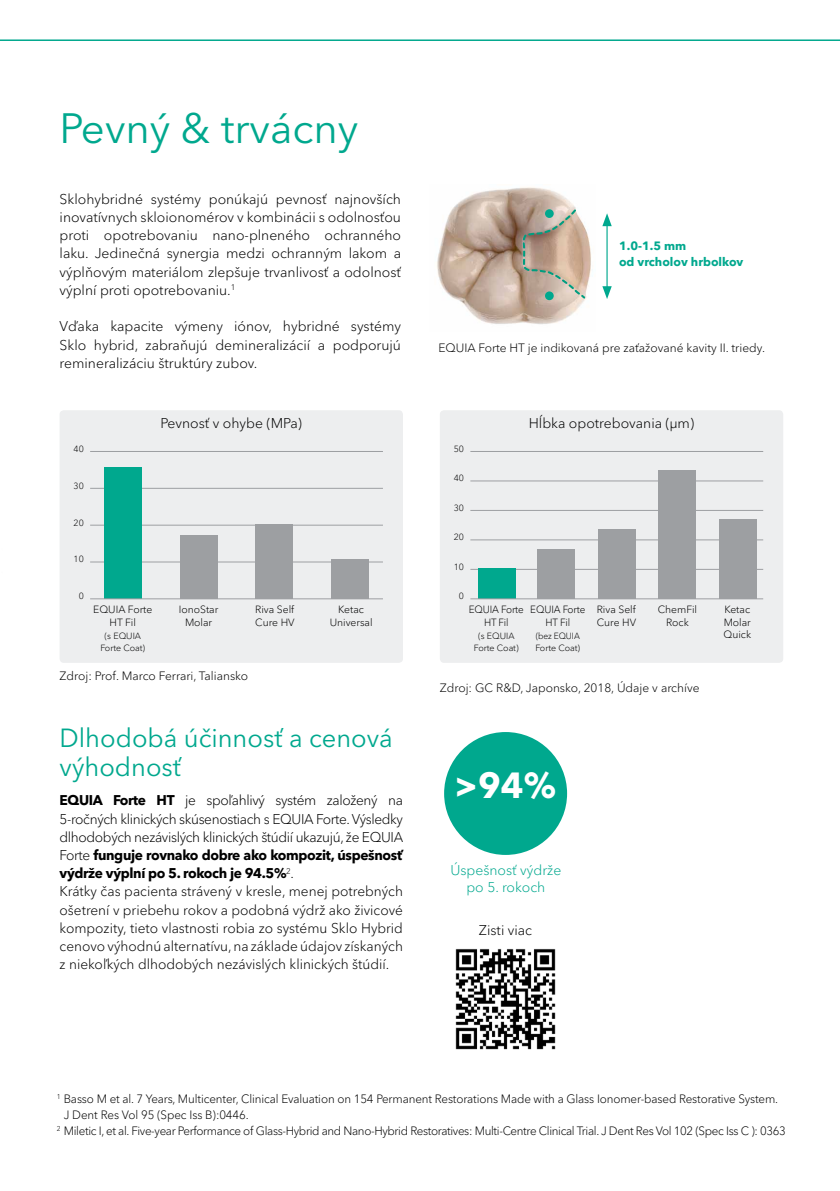
<style>
.page{position:relative;width:840px;height:1191px;background:#fff}
.page>*{position:absolute;margin:0;border:0;box-sizing:border-box;transform-origin:0 0}
.t1{font:42px "Avenir Next Cyr";color:#00a88e}
.t2{font:700 36px "Avenir Next Cyr";color:#fff}
.t3{font:26px/29.4px "Avenir Next Cyr";color:#00a88e}
.t4{font:300 14px/18.2px "Avenir Next Cyr";color:#000;text-align:justify}
.t5{font:300 14px/17px "Avenir Next Cyr";color:#00a88e;text-align:center}
.t6{font:300 12px "Avenir Next Cyr";letter-spacing:-.01em;color:#000}
.t7{font:300 12px "Avenir Next Cyr";letter-spacing:-.03em;color:#000}
.t8{font:700 12px/16px "Avenir Next Cyr";color:#00a88e}
.t9{font:300 10.4px/12.6px "Avenir Next Cyr";color:#000;text-align:center}
.t10{font:300 10.4px/12.6px "Avenir Next Cyr";color:#000;text-align:center;scale:.95 1}
.t11{font:300 9px/12.6px "Avenir Next Cyr";color:#000;text-align:center}
.t12{font:300 9px/12.6px "Avenir Next Cyr";color:#000;scale:.95 1}
.s1{font-weight:700}
</style>
<div class="page">
<img style="left:437px;top:187px;width:154px;height:137px">
<hr style="left:606px;top:223px;width:1px;height:66px;background:#00a88e">
<svg style="left:602px;top:286px;width:9px;height:13px"></svg>
<svg style="left:602px;top:213px;width:9px;height:13px"></svg>
<svg style="left:522px;top:209px;width:63px;height:90px;background:#b8a997"></svg>
<div style="left:444px;top:732px;width:122px;height:123px;background:#00a88e;border-radius:50%"></div>
<img style="left:455px;top:948px;width:101px;height:102px">
<svg style="left:0;top:39px;width:839px;height:2px;background:#3fbda9"></svg>
<div style="left:60px;top:410px;width:343px;height:253px;background:#edeeef;border-radius:4px"></div>
<hr style="left:90px;top:451px;width:293px;height:1px;background:#9d9fa2">
<hr style="left:90px;top:488px;width:293px;height:1px;background:#9d9fa2">
<hr style="left:90px;top:525px;width:293px;height:1px;background:#9d9fa2">
<hr style="left:90px;top:561px;width:293px;height:1px;background:#9d9fa2">
<div style="left:179px;top:535px;width:38px;height:63px;background:#9d9fa2"></div>
<div style="left:255px;top:524px;width:38px;height:74px;background:#9d9fa2"></div>
<div style="left:331px;top:558px;width:38px;height:40px;background:#9d9fa2"></div>
<div style="left:104px;top:467px;width:38px;height:131px;background:#00a88e"></div>
<hr style="left:90px;top:598px;width:293px;height:1px;background:#9d9fa2">
<div style="left:439px;top:410px;width:343px;height:253px;background:#edeeef;border-radius:4px"></div>
<hr style="left:470px;top:451px;width:292px;height:1px;background:#9d9fa2">
<hr style="left:470px;top:480px;width:292px;height:1px;background:#9d9fa2">
<hr style="left:470px;top:510px;width:292px;height:1px;background:#9d9fa2">
<hr style="left:470px;top:539px;width:292px;height:1px;background:#9d9fa2">
<hr style="left:470px;top:569px;width:292px;height:1px;background:#9d9fa2">
<div style="left:536px;top:549px;width:38px;height:49px;background:#9d9fa2"></div>
<div style="left:597px;top:529px;width:38px;height:69px;background:#9d9fa2"></div>
<div style="left:657px;top:470px;width:38px;height:128px;background:#9d9fa2"></div>
<div style="left:718px;top:519px;width:38px;height:79px;background:#9d9fa2"></div>
<div style="left:477px;top:568px;width:38px;height:30px;background:#00a88e"></div>
<hr style="left:470px;top:598px;width:292px;height:1px;background:#9d9fa2">
<h1 class="t1" style="left:60px;top:103px;width:300px">Pevný &amp; trvácny</h1>
<p class="t4" style="left:60px;top:190px;width:343px">Sklohybridné systémy ponúkajú pevnosť najnovších inovatívnych skloionomérov v kombinácii s odolnosťou proti opotrebovaniu nano-plneného ochranného laku. Jedinečná synergia medzi ochranným lakom a výplňovým materiálom zlepšuje trvanlivosť a odolnosť výplní proti opotrebovaniu.<sup>1</sup></p>
<p class="t4" style="left:60px;top:317px;width:343px">Vďaka kapacite výmeny iónov, hybridné systémy Sklo hybrid, zabraňujú demineralizácií a podporujú remineralizáciu štruktúry zubov.</p>
<p class="t11" style="left:74px;top:442px;width:12px">40</p>
<p class="t11" style="left:74px;top:479px;width:12px">30</p>
<p class="t11" style="left:74px;top:516px;width:12px">20</p>
<p class="t11" style="left:74px;top:553px;width:12px">10</p>
<p class="t11" style="left:79px;top:590px;width:7px">0</p>
<p class="t4" style="left:160px;top:414px;width:143px">Pevnosť v ohybe (MPa)</p>
<p class="t9" style="left:179px;top:603px;width:41px">IonoStar<br>Molar</p>
<p class="t9" style="left:255px;top:603px;width:41px;text-align:left">Riva Self<br>Cure HV</p>
<p class="t9" style="left:329px;top:603px;width:44px">Ketac<br>Universal</p>
<p class="t9" style="left:93px;top:603px;width:60px">EQUIA Forte<br>HT Fil</p>
<p class="t11" style="left:100px;top:629px;width:46px">(s EQUIA<br>Forte Coat)</p>
<p class="t6" style="left:60px;top:668px;width:190px">Zdroj: Prof. Marco Ferrari, Taliansko</p>
<h3 class="t3" style="left:60px;top:723px;width:334px">Dlhodobá účinnosť a cenová výhodnosť</h3>
<p class="t4" style="left:60px;top:791px;width:345px;text-align:left"><span class="s1">EQUIA Forte HT</span> je spoľahlivý systém založený na 5-ročných klinických skúsenostiach s EQUIA Forte. Výsledky dlhodobých nezávislých klinických štúdií ukazujú, že EQUIA Forte <span class="s1">funguje rovnako dobre ako kompozit, úspešnosť výdrže výplní po 5. rokoch je 94.5%</span><sup>2</sup>.<br>Krátky čas pacienta strávený v kresle, menej potrebných ošetrení v priebehu rokov a podobná výdrž ako živicové kompozity, tieto vlastnosti robia zo systému Sklo Hybrid cenovo výhodnú alternatívu, na základe údajov získaných z niekoľkých dlhodobých nezávislých klinických štúdií.</p>
<p class="t8" style="left:618px;top:238px;width:126px">1.0-1.5 mm<br>od vrcholov hrbolkov</p>
<p class="t6" style="left:438px;top:340px;width:328px">EQUIA Forte HT je indikovaná pre zaťažované kavity II. triedy.</p>
<p class="t11" style="left:453px;top:442px;width:12px">50</p>
<p class="t11" style="left:453px;top:472px;width:12px">40</p>
<p class="t11" style="left:453px;top:501px;width:12px">30</p>
<p class="t11" style="left:453px;top:531px;width:12px">20</p>
<p class="t11" style="left:453px;top:560px;width:12px">10</p>
<p class="t11" style="left:458px;top:589px;width:7px">0</p>
<p class="t4" style="left:528px;top:414px;width:167px">Hĺbka opotrebovania (μm)</p>
<p class="t9" style="left:596px;top:603px;width:41px;text-align:left">Riva Self<br>Cure HV</p>
<p class="t9" style="left:657px;top:603px;width:41px">ChemFil<br>Rock</p>
<p class="t9" style="left:723px;top:603px;width:29px;text-align:justify">Ketac Molar Quick</p>
<p class="t10" style="left:530px;top:603px;width:59px">EQUIA Forte<br>HT Fil</p>
<p class="t12" style="left:535px;top:629px;width:49px">(bez EQUIA<br>Forte Coat)</p>
<p class="t6" style="left:439px;top:680px;width:261px">Zdroj: GC R&amp;D, Japonsko, 2018, Údaje v archíve</p>
<p class="t10" style="left:468px;top:603px;width:59px">EQUIA Forte<br>HT Fil</p>
<p class="t11" style="left:473px;top:629px;width:46px">(s EQUIA<br>Forte Coat)</p>
<h2 class="t2" style="left:454px;top:763px;width:103px">&gt;94%</h2>
<p class="t5" style="left:450px;top:862px;width:112px">Úspešnosť výdrže po 5. rokoch</p>
<p class="t4" style="left:478px;top:921px;width:55px">Zisti viac</p>
<p class="t6" style="left:57px;top:1091px;width:722px"><sup>1</sup> Basso M et al. 7 Years, Multicenter, Clinical Evaluation on 154 Permanent Restorations Made with a Glass Ionomer-based Restorative System.</p>
<p class="t6" style="left:64px;top:1107px;width:186px">J Dent Res Vol 95 (Spec Iss B):0446.</p>
<p class="t7" style="left:57px;top:1123px;width:730px"><sup>2</sup> Miletic I, et al. Five-year Performance of Glass-Hybrid and Nano-Hybrid Restoratives: Multi-Centre Clinical Trial. J Dent Res Vol 102 (Spec Iss C ): 0363</p>
</div>
